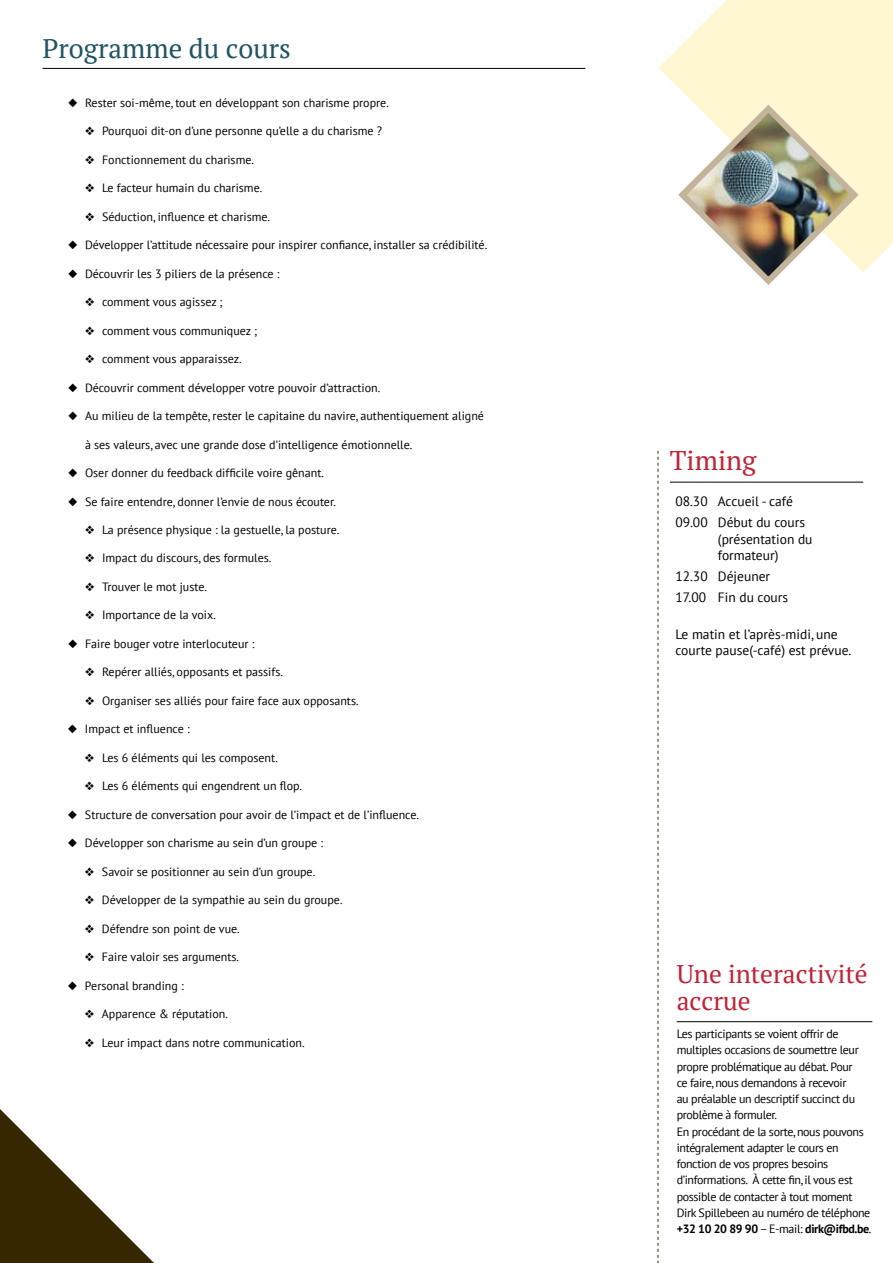
<style>
.page{position:relative;width:893px;height:1263px;background:#fff}
.page>*{position:absolute;margin:0;border:0;box-sizing:border-box;transform-origin:0 0}
.t1{font:27px "PT Serif";color:#215464}
.t2{font:27px "PT Serif";color:#c12337}
.t3{font:25.5px/27px "PT Serif";color:#c12337}
.t4{font:13.5px/20.7px "PT Sans";color:#000}
.t5{font:12px "PT Sans";color:#000}
.t6{font:12px/16.2px "PT Sans";letter-spacing:-.03em;color:#000}
.s1{font-weight:700}
</style>
<div class="page">
<svg style="left:658px;top:0;width:235px;height:272px;fill:#fff6d2"></svg>
<svg style="left:0;top:1109px;width:154px;height:154px"></svg>
<hr style="left:43px;top:68px;width:542px;height:1px;background:#000">
<svg style="left:658px;top:451px;width:1px;height:812px"></svg>
<img style="left:674px;top:100px;width:189px;height:185px">
<hr style="left:677px;top:1021px;width:195px;height:1px;background:#000">
<hr style="left:670px;top:482px;width:193px;height:1px;background:#000">
<h1 class="t1" style="left:43px;top:31px;width:250px">Programme du cours</h1>
<p class="t5" style="left:68px;top:95px;width:322px">◆ Rester soi-même, tout en développant son charisme propre.</p>
<p class="t5" style="left:85px;top:123px;width:299px">❖ Pourquoi dit-on d’une personne qu’elle a du charisme ?</p>
<p class="t5" style="left:85px;top:152px;width:171px">❖ Fonctionnement du charisme.</p>
<p class="t5" style="left:85px;top:180px;width:179px">❖ Le facteur humain du charisme.</p>
<p class="t5" style="left:85px;top:209px;width:187px">❖ Séduction, influence et charisme.</p>
<p class="t5" style="left:68px;top:237px;width:421px">◆ Développer l’attitude nécessaire pour inspirer confiance, installer sa crédibilité.</p>
<p class="t5" style="left:68px;top:266px;width:213px">◆ Découvrir les 3 piliers de la présence :</p>
<p class="t5" style="left:85px;top:294px;width:139px">❖ comment vous agissez ;</p>
<p class="t5" style="left:85px;top:323px;width:174px">❖ comment vous communiquez ;</p>
<p class="t5" style="left:85px;top:351px;width:158px">❖ comment vous apparaissez.</p>
<p class="t5" style="left:68px;top:380px;width:314px">◆ Découvrir comment développer votre pouvoir d’attraction.</p>
<p class="t5" style="left:68px;top:408px;width:417px">◆ Au milieu de la tempête, rester le capitaine du navire, authentiquement aligné</p>
<p class="t5" style="left:85px;top:437px;width:329px">à ses valeurs, avec une grande dose d’intelligence émotionnelle.</p>
<p class="t5" style="left:68px;top:465px;width:258px">◆ Oser donner du feedback difficile voire gênant.</p>
<p class="t5" style="left:68px;top:494px;width:269px">◆ Se faire entendre, donner l’envie de nous écouter.</p>
<p class="t5" style="left:85px;top:522px;width:256px">❖ La présence physique : la gestuelle, la posture.</p>
<p class="t5" style="left:85px;top:550px;width:188px">❖ Impact du discours, des formules.</p>
<p class="t5" style="left:85px;top:579px;width:123px">❖ Trouver le mot juste.</p>
<p class="t5" style="left:85px;top:607px;width:132px">❖ Importance de la voix.</p>
<p class="t5" style="left:68px;top:636px;width:188px">◆ Faire bouger votre interlocuteur :</p>
<p class="t5" style="left:85px;top:664px;width:199px">❖ Repérer alliés, opposants et passifs.</p>
<p class="t5" style="left:85px;top:693px;width:275px">❖ Organiser ses alliés pour faire face aux opposants.</p>
<p class="t5" style="left:68px;top:721px;width:123px">◆ Impact et influence :</p>
<p class="t5" style="left:85px;top:750px;width:194px">❖ Les 6 éléments qui les composent.</p>
<p class="t5" style="left:85px;top:778px;width:219px">❖ Les 6 éléments qui engendrent un flop.</p>
<p class="t5" style="left:68px;top:807px;width:353px">◆ Structure de conversation pour avoir de l’impact et de l’influence.</p>
<p class="t5" style="left:68px;top:835px;width:257px">◆ Développer son charisme au sein d’un groupe :</p>
<p class="t5" style="left:85px;top:864px;width:232px">❖ Savoir se positionner au sein d’un groupe.</p>
<p class="t5" style="left:85px;top:892px;width:259px">❖ Développer de la sympathie au sein du groupe.</p>
<p class="t5" style="left:85px;top:921px;width:156px">❖ Défendre son point de vue.</p>
<p class="t5" style="left:85px;top:949px;width:156px">❖ Faire valoir ses arguments.</p>
<p class="t5" style="left:68px;top:978px;width:117px">◆ Personal branding :</p>
<p class="t5" style="left:85px;top:1006px;width:145px">❖ Apparence &amp; réputation.</p>
<p class="t5" style="left:85px;top:1035px;width:221px">❖ Leur impact dans notre communication.</p>
<h1 class="t2" style="left:670px;top:443px;width:88px">Timing</h1>
<p class="t4" style="left:675px;top:491px;width:131px">08.30 Accueil - café<br>09.00 Début du cours</p>
<p class="t4" style="left:718px;top:530px;width:96px;line-height:16.5px">(présentation du formateur)</p>
<p class="t4" style="left:675px;top:565px;width:114px">12.30 Déjeuner<br>17.00 Fin du cours</p>
<p class="t4" style="left:675px;top:626px;width:178px;line-height:16.5px">Le matin et l’après-midi, une courte pause(-café) est prévue.</p>
<h2 class="t3" style="left:677px;top:960px;width:192px">Une interactivité accrue</h2>
<p class="t6" style="left:677px;top:1025px;width:196px">Les participants se voient offrir de multiples occasions de soumettre leur propre problématique au débat. Pour<br>ce faire, nous demandons à recevoir<br>au préalable un descriptif succinct du problème à formuler.<br>En procédant de la sorte, nous pouvons intégralement adapter le cours en fonction de vos propres besoins d’informations. À cette fin, il vous est possible de contacter à tout moment Dirk Spillebeen au numéro de téléphone <span class="s1">+32 10 20 89 90</span> – E-mail: <span class="s1">dirk@ifbd.be</span>.</p>
</div>
